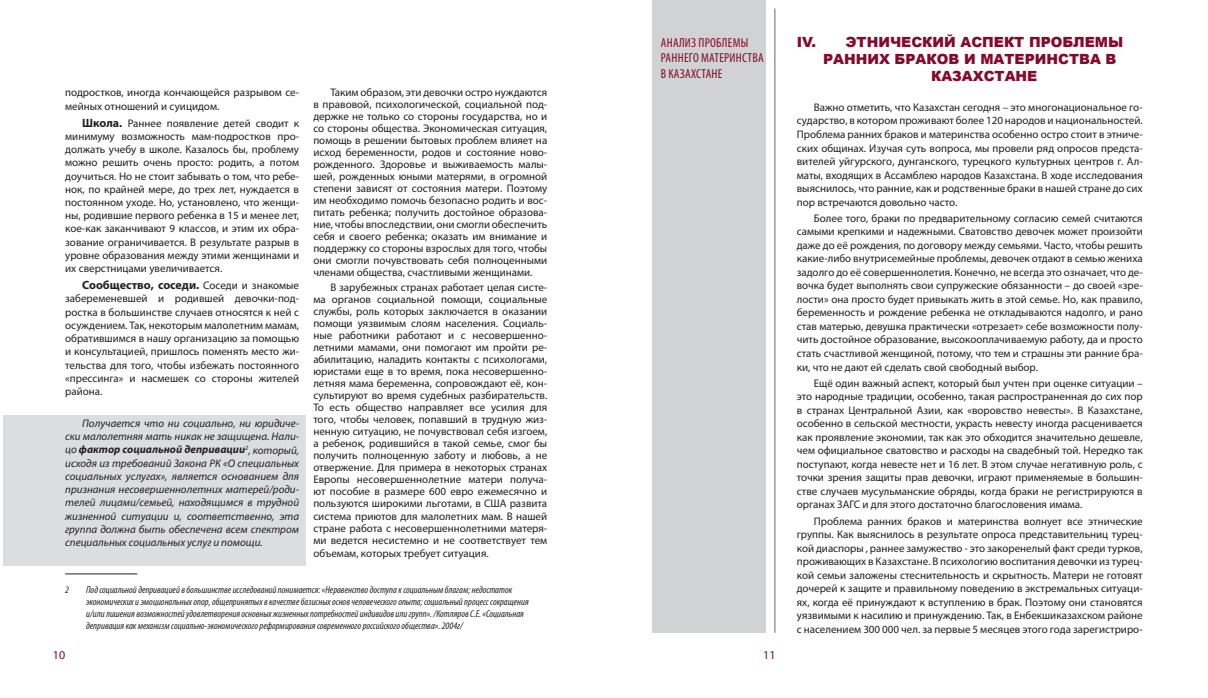
<style>
.page{position:relative;width:1208px;height:698px;background:#fff}
.page>*{position:absolute;margin:0;border:0;box-sizing:border-box;transform-origin:0 0}
.t1{font:900 14px "Arial";color:#85092b}
.t2{font:condensed 13px/15.6px "Myriad Pro";letter-spacing:.02em;color:#85092b}
.t3{font:700 12px "Myriad Pro";color:#231f20}
.t4{font:12px "Myriad Pro";color:#85092b}
.t5{font:11px/12px "Myriad Pro";color:#231f20;text-align:justify}
.t6{font:italic 11px/13.2px "Myriad Pro";color:#231f20;text-align:justify}
.t7{font:italic condensed 10px/12px "Myriad Pro";color:#231f20}
.s1{font-weight:700;font-size:12px}
.s2{font-weight:400;font-size:11px}
.s3{font-weight:700}
</style>
<div class="page">
<div style="left:652px;top:0;width:113px;height:632px;background:#d1d2d4"></div>
<hr style="left:774px;top:9px;width:1px;height:623px;background:#939598">
<div style="left:3px;top:414px;width:303px;height:151px;background:#dcdddf"></div>
<hr style="left:65px;top:573px;width:72px;height:1px;background:#231f20">
<p class="t5" style="left:65px;top:86px;width:235px;line-height:13.2px">подростков, иногда кончающейся разрывом се&shy;мейных отношений и суицидом.</p>
<p class="t5" style="left:65px;top:116px;width:235px;line-height:13.2px;text-indent:17px"><span class="s1">Школа.</span> Раннее появление детей сводит к минимуму возможность мам-подростков про&shy;должать учебу в школе. Казалось бы, проблему можно решить очень просто: родить, а потом доучиться. Но не стоит забывать о том, что ребе&shy;нок, по крайней мере, до трех лет, нуждается в постоянном уходе. Но, установлено, что женщи&shy;ны, родившие первого ребенка в 15 и менее лет, кое-как заканчивают 9 классов, и этим их обра&shy;зование ограничивается. В результате разрыв в уровне образования между этими женщинами и их сверстницами увеличивается.</p>
<p class="t3" style="left:82px;top:277px;width:218px">Сообщество, соседи. <span class="s2">Соседи и знакомые</span></p>
<p class="t5" style="left:65px;top:292px;width:235px;line-height:13.2px">забеременевшей и родившей девочки-под&shy;ростка в большинстве случаев относятся к ней с осуждением. Так, некоторым малолетним мамам, обратившимся в нашу организацию за помощью и консультацией, пришлось поменять место жи&shy;тельства для того, чтобы избежать постоянного «прессинга» и насмешек со стороны жителей района.</p>
<p class="t6" style="left:65px;top:416px;width:235px;text-indent:17px">Получается что ни социально, ни юридиче&shy;ски малолетняя мать никак не защищена. Нали&shy;цо <span class="s3">фактор социальной депривации</span><sup>2</sup>, который, исходя из требований Закона РК «О специальных социальных услугах», является основанием для признания несовершеннолетних матерей/роди&shy;телей лицами/семьей, находящимся в трудной жизненной ситуации и, соответственно, эта группа должна быть обеспечена всем спектром специальных социальных услуг и помощи.</p>
<p class="t5" style="left:313px;top:86px;width:235px;text-indent:17px">Таким образом, эти девочки остро нуждаются в правовой, психологической, социальной под&shy;держке не только со стороны государства, но и со стороны общества. Экономическая ситуация, помощь в решении бытовых проблем влияет на исход беременности, родов и состояние ново&shy;рожденного. Здоровье и выживаемость малы&shy;шей, рожденных юными матерями, в огромной степени зависят от состояния матери. Поэтому им необходимо помочь безопасно родить и вос&shy;питать ребенка; получить достойное образова&shy;ние, чтобы впоследствии, они смогли обеспечить себя и своего ребенка; оказать им внимание и поддержку со стороны взрослых для того, чтобы они смогли почувствовать себя полноценными членами общества, счастливыми женщинами.</p>
<p class="t5" style="left:313px;top:281px;width:235px;text-indent:17px">В зарубежных странах работает целая систе&shy;ма органов социальной помощи, социальные службы, роль которых заключается в оказании помощи уязвимым слоям населения. Социаль&shy;ные работники работают и с несовершенно&shy;летними мамами, они помогают им пройти ре&shy;абилитацию, наладить контакты с психологами, юристами еще в то время, пока несовершенно&shy;летняя мама беременна, сопровождают её, кон&shy;сультируют во время судебных разбирательств.<br>То есть общество направляет все усилия для того, чтобы человек, попавший в трудную жиз&shy;ненную ситуацию, не почувствовал себя изгоем, а ребенок, родившийся в такой семье, смог бы получить полноценную заботу и любовь, а не отвержение. Для примера в некоторых странах Европы несовершеннолетние матери получа&shy;ют пособие в размере 600 евро ежемесячно и пользуются широкими льготами, в США развита система приютов для малолетних мам. В нашей стране работа с несовершеннолетними матеря&shy;ми ведется несистемно и не соответствует тем</p>
<p class="t5" style="left:313px;top:546px;width:177px">объемам, которых требует ситуация.</p>
<p class="t7" style="left:65px;top:583px;width:5px">2</p>
<p class="t7" style="left:86px;top:583px;width:444px">Под социальной депривацией в большинстве исследований понимается: «Неравенство доступа к социальным благам; недостаток экономических и эмоциональных опор, общепринятых в качестве базисных основ человеческого опыта; социальный процесс сокращения и/или лишения возможностей удовлетворения основных жизненных потребностей индивидов или групп». /Котляров С.Е. «Социальная депривация как механизм социально-экономического реформирования современного российского общества». 2004г/</p>
<p class="t2" style="left:661px;top:35px;width:104px">АНАЛИЗ ПРОБЛЕМЫ<br>РАННЕГО МАТЕРИНСТВА<br>В КАЗАХСТАНЕ</p>
<p class="t4" style="left:53px;top:647px;width:14px">10</p>
<p class="t4" style="left:763px;top:647px;width:14px">11</p>
<p class="t1" style="left:797px;top:32px;width:328px">IV. Этнический аспект проблемы</p>
<p class="t1" style="left:823px;top:49px;width:295px">ранних браков и материнства в</p>
<p class="t1" style="left:931px;top:66px;width:108px">Казахстане</p>
<p class="t5" style="left:797px;top:100px;width:347px;line-height:13.5px;text-indent:17px">Важно отметить, что Казахстан сегодня – это многонациональное го&shy;сударство, в котором проживают более 120 народов и национальностей.<br>Проблема ранних браков и материнства особенно остро стоит в этниче&shy;ских общинах. Изучая суть вопроса, мы провели ряд опросов предста&shy;вителей уйгурского, дунганского, турецкого культурных центров г. Ал&shy;маты, входящих в Ассамблею народов Казахстана. В ходе исследования выяснилось, что ранние, как и родственные браки в нашей стране до сих пор встречаются довольно часто.</p>
<p class="t5" style="left:797px;top:211px;width:347px;line-height:13.5px;text-indent:17px">Более того, браки по предварительному согласию семей считаются самыми крепкими и надежными. Сватовство девочек может произойти даже до её рождения, по договору между семьями. Часто, чтобы решить какие-либо внутрисемейные проблемы, девочек отдают в семью жениха задолго до её совершеннолетия. Конечно, не всегда это означает, что де&shy;вочка будет выполнять свои супружеские обязанности – до своей «зре&shy;лости» она просто будет привыкать жить в этой семье. Но, как правило, беременность и рождение ребенка не откладываются надолго, и рано став матерью, девушка практически «отрезает» себе возможности полу&shy;чить достойное образование, высокооплачиваемую работу, да и просто стать счастливой женщиной, потому, что тем и страшны эти ранние бра&shy;ки, что не дают ей сделать свой свободный выбор.</p>
<p class="t5" style="left:797px;top:376px;width:347px;line-height:13.5px;text-indent:17px">Ещё один важный аспект, который был учтен при оценке ситуации – это народные традиции, особенно, такая распространенная до сих пор в странах Центральной Азии, как «воровство невесты». В Казахстане, особенно в сельской местности, украсть невесту иногда расценивается как проявление экономии, так как это обходится значительно дешевле, чем официальное сватовство и расходы на свадебный той. Нередко так поступают, когда невесте нет и 16 лет. В этом случае негативную роль, с точки зрения защиты прав девочки, играют применяемые в большин&shy;стве случаев мусульманские обряды, когда браки не регистрируются в органах ЗАГС и для этого достаточно благословения имама.</p>
<p class="t5" style="left:797px;top:514px;width:347px;line-height:13.5px;text-indent:17px">Проблема ранних браков и материнства волнует все этнические группы. Как выяснилось в результате опроса представительниц турец&shy;кой диаспоры , раннее замужество - это закоренелый факт среди турков, проживающих в Казахстане. В психологию воспитания девочки из турец&shy;кой семьи заложены стеснительность и скрытность. Матери не готовят дочерей к защите и правильному поведению в экстремальных ситуаци&shy;ях, когда её принуждают к вступлению в брак. Поэтому они становятся уязвимыми к насилию и принуждению. Так, в Енбекшиказахском районе с населением 300 000 чел. за первые 5 месяцев этого года зарегистриро-</p>
</div>
